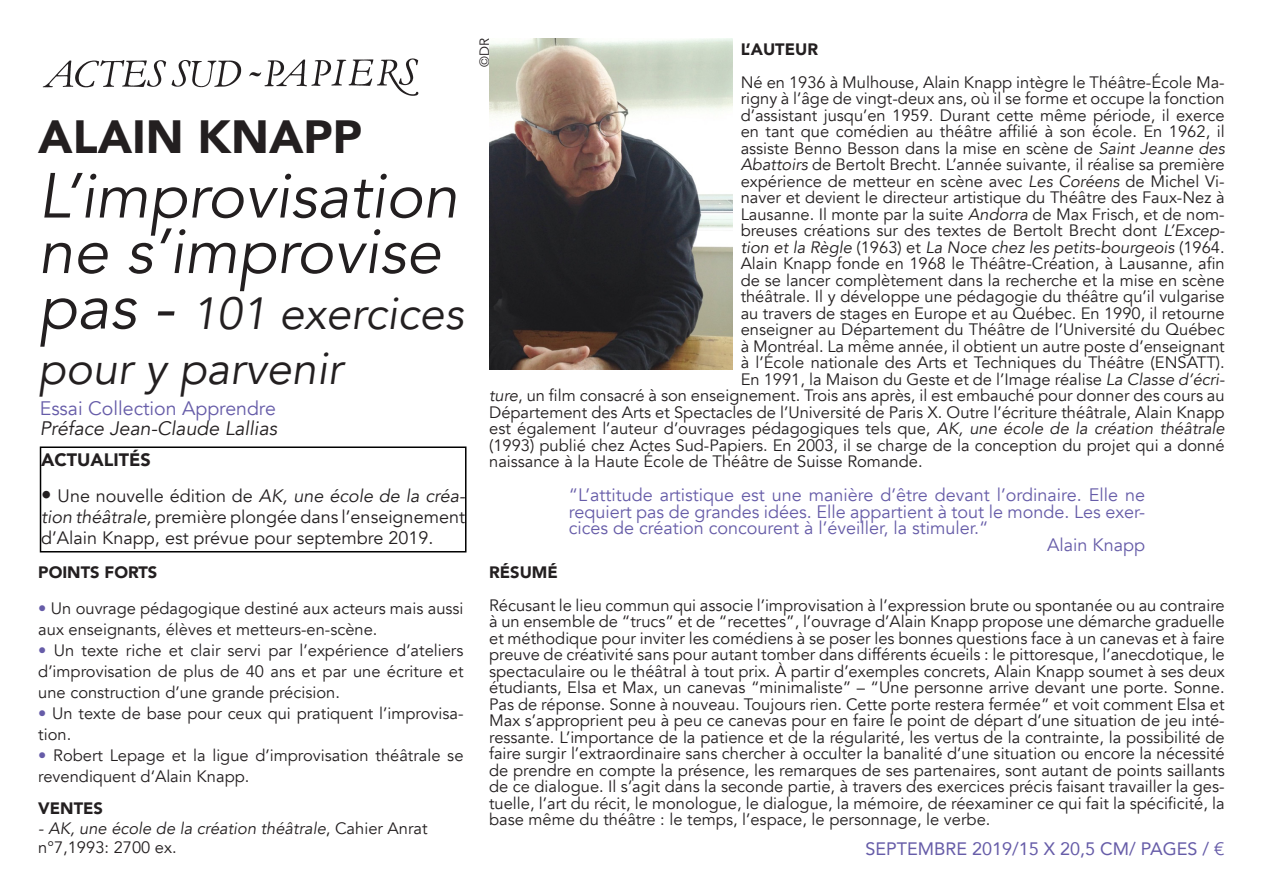
<style>
.page{position:relative;width:1263px;height:893px;background:#fff}
.page>*{position:absolute;margin:0;border:0;box-sizing:border-box;transform-origin:0 0}
.t1{font:italic 63px/55.5px "Avenir";color:#231f20}
.t2{font:900 46.5px "Avenir";color:#231f20}
.t3{font:italic 45px/55.5px "Avenir";color:#231f20}
.t4{font:italic 19.5px "Avenir";color:#231f20}
.t5{font:19.5px "Avenir";color:#665ca8}
.t6{font:18px/16.5px "Avenir";color:#665ca8;text-align:justify}
.t7{font:18px/21px "Avenir";color:#231f20;text-align:justify}
.t8{font:18px "Avenir";color:#665ca8}
.t9{font:900 18px "Avenir";color:#231f20}
.t10{font:16.5px/16.5px "Avenir";color:#231f20}
.t11{font:italic 16.5px/19.8px "Avenir";color:#231f20}
.t12{font:900 16.5px "Avenir";color:#231f20}
.t13{font:13.5px "Avenir";color:#231f20}
.s1{font-size:63px}
.s2{font-size:21px}
.s3{font-style:italic}
.s4{color:#665ca8}
.s5{font-style:normal}
</style>
<div class="page">
<img style="left:42px;top:58px;width:377px;height:38px">
<div style="left:40px;top:446px;width:426px;height:106px;border:2px solid #000"></div>
<img style="left:489px;top:38px;width:243px;height:331px">
<p class="t2" style="left:38px;top:97px;width:325px">ALAIN KNAPP</p>
<p class="t1" style="left:38px;top:169px;width:421px">L’improvisation ne s’improvise</p>
<p class="t3" style="left:38px;top:286px;width:427px"><span class="s1">pas -</span> 101 exercices pour y parvenir</p>
<p class="t5" style="left:40px;top:397px;width:238px">Essai Collection Apprendre</p>
<p class="t4" style="left:40px;top:416px;width:239px">Préface Jean-Claude Lallias</p>
<p class="t9" style="left:41px;top:444px;width:111px">ACTUALITÉS</p>
<p class="t7" style="left:41px;top:486px;width:425px"><span class="s2">•</span> Une nouvelle édition de <span class="s3">AK, une école de la créa&shy;tion théâtrale,</span> première plongée dans l’enseignement d’Alain Knapp, est prévue pour septembre 2019.</p>
<p class="t12" style="left:38px;top:558px;width:121px">POINTS FORTS</p>
<p class="t10" style="left:38px;top:598px;width:427px;line-height:21px"><span class="s4">•</span> Un ouvrage pédagogique destiné aux acteurs mais aussi aux enseignants, élèves et metteurs-en-scène.</p>
<p class="t10" style="left:38px;top:640px;width:427px;line-height:21px;text-align:justify"><span class="s4">•</span> Un texte riche et clair servi par l’expérience d’ateliers d’improvisation de plus de 40 ans et par une écriture et une construction d’une grande précision.</p>
<p class="t10" style="left:38px;top:703px;width:427px;line-height:21px"><span class="s4">•</span> Un texte de base pour ceux qui pratiquent l’improvisa&shy;tion.</p>
<p class="t10" style="left:38px;top:745px;width:427px;line-height:21px"><span class="s4">•</span> Robert Lepage et la ligue d’improvisation théâtrale se revendiquent d‘Alain Knapp.</p>
<p class="t12" style="left:38px;top:794px;width:66px">VENTES</p>
<p class="t11" style="left:38px;top:818px;width:391px">- AK, une école de la création théâtrale<span class="s5">, Cahier Anrat n°7,1993: 2700 ex.</span></p>
<p class="t13" style="left:476px;top:67px;width:30px;rotate:-90deg">©DR</p>
<p class="t12" style="left:741px;top:35px;width:79px">L’AUTEUR</p>
<p class="t10" style="left:741px;top:74px;width:485px">Né en 1936 à Mulhouse, Alain Knapp intègre le Théâtre-École Ma-</p>
<p class="t10" style="left:741px;top:91px;width:486px">rigny à l’âge de vingt-deux ans, où il se forme et occupe la fonction</p>
<p class="t10" style="left:741px;top:107px;width:486px">d’assistant jusqu’en 1959. Durant cette même période, il exerce</p>
<p class="t10" style="left:741px;top:124px;width:485px">en tant que comédien au théâtre affilié à son école. En 1962, il</p>
<p class="t10" style="left:741px;top:140px;width:485px">assiste Benno Besson dans la mise en scène de <span class="s3">Saint Jeanne des</span></p>
<p class="t10" style="left:741px;top:157px;width:485px"><span class="s3">Abattoirs</span> de Bertolt Brecht. L’année suivante, il réalise sa première</p>
<p class="t10" style="left:741px;top:173px;width:485px">expérience de metteur en scène avec <span class="s3">Les Coréens</span> de Michel Vi-</p>
<p class="t10" style="left:741px;top:190px;width:486px">naver et devient le directeur artistique du Théâtre des Faux-Nez à</p>
<p class="t10" style="left:741px;top:206px;width:485px">Lausanne. Il monte par la suite <span class="s3">Andorra</span> de Max Frisch, et de nom-</p>
<p class="t10" style="left:741px;top:223px;width:485px">breuses créations sur des textes de Bertolt Brecht dont <span class="s3">L’Excep-</span></p>
<p class="t11" style="left:741px;top:237px;width:485px">tion et la Règle <span class="s5">(1963) et</span> La Noce chez les petits-bourgeois <span class="s5">(1964.</span></p>
<p class="t10" style="left:741px;top:256px;width:485px">Alain Knapp fonde en 1968 le Théâtre-Création, à Lausanne, afin</p>
<p class="t10" style="left:741px;top:272px;width:486px">de se lancer complètement dans la recherche et la mise en scène</p>
<p class="t10" style="left:741px;top:289px;width:486px">théâtrale. Il y développe une pédagogie du théâtre qu’il vulgarise</p>
<p class="t10" style="left:741px;top:305px;width:486px">au travers de stages en Europe et au Québec. En 1990, il retourne</p>
<p class="t10" style="left:741px;top:322px;width:486px">enseigner au Département du Théâtre de l’Université du Québec</p>
<p class="t10" style="left:741px;top:338px;width:485px">à Montréal. La même année, il obtient un autre poste d’enseignant</p>
<p class="t10" style="left:741px;top:355px;width:485px">à l’École nationale des Arts et Techniques du Théâtre (ENSATT).</p>
<p class="t10" style="left:741px;top:371px;width:485px">En 1991, la Maison du Geste et de l’Image réalise <span class="s3">La Classe d’écri-</span></p>
<p class="t10" style="left:489px;top:388px;width:737px"><span class="s3">ture</span>, un film consacré à son enseignement. Trois ans après, il est embauché pour donner des cours au</p>
<p class="t10" style="left:489px;top:404px;width:737px">Département des Arts et Spectacles de l’Université de Paris X. Outre l’écriture théâtrale, Alain Knapp</p>
<p class="t10" style="left:489px;top:421px;width:737px">est également l’auteur d’ouvrages pédagogiques tels que, <span class="s3">AK, une école de la création théâtrale</span></p>
<p class="t10" style="left:489px;top:437px;width:737px">(1993) publié chez Actes Sud-Papiers. En 2003, il se charge de la conception du projet qui a donné</p>
<p class="t10" style="left:489px;top:454px;width:435px">naissance à la Haute École de Théâtre de Suisse Romande.</p>
<p class="t6" style="left:569px;top:487px;width:578px">“L’attitude artistique est une manière d’être devant l’ordinaire. Elle ne requiert pas de grandes idées. Elle appartient à tout le monde. Les exer&shy;cices de création concourent à l’éveiller, la stimuler.“</p>
<p class="t6" style="left:1047px;top:536px;width:100px">Alain Knapp</p>
<p class="t12" style="left:489px;top:558px;width:70px">RÉSUMÉ</p>
<p class="t10" style="left:489px;top:597px;width:737px;text-align:justify">Récusant le lieu commun qui associe l’improvisation à l’expression brute ou spontanée ou au contraire à un ensemble de “trucs” et de “recettes”, l’ouvrage d’Alain Knapp propose une démarche graduelle et méthodique pour inviter les comédiens à se poser les bonnes questions face à un canevas et à faire preuve de créativité sans pour autant tomber dans différents écueils : le pittoresque, l’anecdotique, le spectaculaire ou le théâtral à tout prix. À partir d’exemples concrets, Alain Knapp soumet à ses deux étudiants, Elsa et Max, un canevas “minimaliste” – “Une personne arrive devant une porte. Sonne.<br>Pas de réponse. Sonne à nouveau. Toujours rien. Cette porte restera fermée” et voit comment Elsa et Max s’approprient peu à peu ce canevas pour en faire le point de départ d’une situation de jeu inté&shy;ressante. L’importance de la patience et de la régularité, les vertus de la contrainte, la possibilité de faire surgir l’extraordinaire sans chercher à occulter la banalité d’une situation ou encore la nécessité de prendre en compte la présence, les remarques de ses partenaires, sont autant de points saillants de ce dialogue. Il s’agit dans la seconde partie, à travers des exercices précis faisant travailler la ges&shy;tuelle, l’art du récit, le monologue, le dialogue, la mémoire, de réexaminer ce qui fait la spécificité, la base même du théâtre : le temps, l’espace, le personnage, le verbe.</p>
<p class="t8" style="left:865px;top:834px;width:361px">SEPTEMBRE 2019/15 X 20,5 CM/ PAGES / €</p>
</div>
